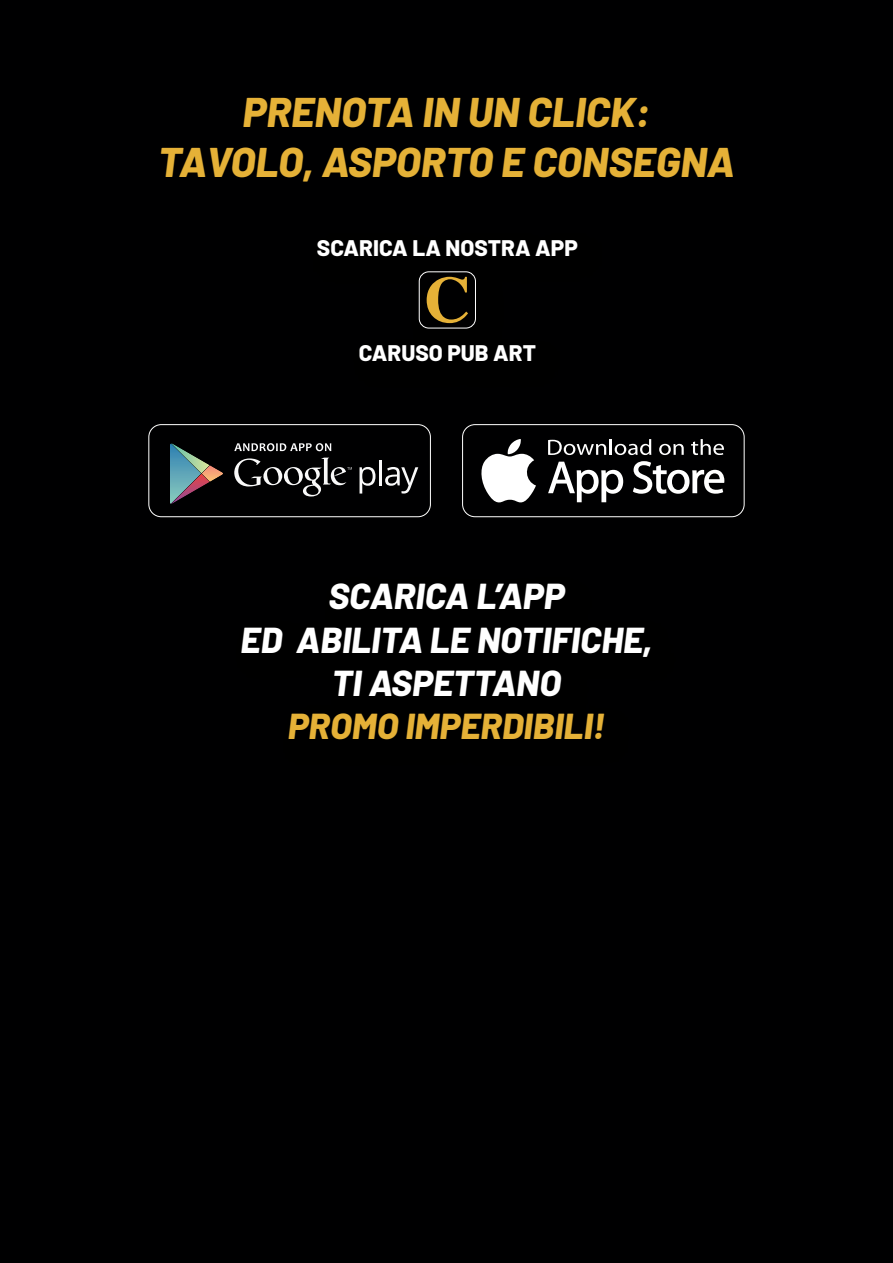
<style>
.page{position:relative;width:893px;height:1263px;background:#000001}
.page>*{position:absolute;margin:0;border:0;box-sizing:border-box;transform-origin:0 0}
.t1{font:italic 800 41.4px/49.8px "Barlow";color:#e5b137;text-align:center}
.t2{font:italic 800 36px/43.2px "Barlow";color:#fff;text-align:center}
.t3{font:italic 800 36px "Barlow";color:#e5b137}
.t4{font:800 22.5px "Barlow";color:#fff}
</style>
<div class="page">
<img style="left:418px;top:271px;width:58px;height:58px">
<div style="left:419px;top:272px;width:56px;height:56px;background:#000001;border-radius:10px"></div>
<div style="left:419px;top:272px;width:56px;height:56px;border:1px solid #fff;border-radius:10px"></div>
<svg style="left:427px;top:277px;width:41px;height:46px"></svg>
<div style="left:149px;top:425px;width:281px;height:92px;border:1px solid #fff;border-radius:12px"></div>
<svg style="left:170px;top:443px;width:53px;height:61px"></svg>
<svg style="left:360px;top:467px;width:15px;height:26px"></svg>
<hr style="left:379px;top:460px;width:3px;height:25px;background:#f9f9f9">
<svg style="left:385px;top:467px;width:33px;height:26px"></svg>
<svg style="left:234px;top:458px;width:118px;height:38px"></svg>
<svg style="left:234px;top:443px;width:97px;height:8px"></svg>
<div style="left:463px;top:425px;width:281px;height:92px;border:1px solid #fff;border-radius:12px"></div>
<svg style="left:481px;top:439px;width:55px;height:63px"></svg>
<svg style="left:548px;top:462px;width:75px;height:40px"></svg>
<svg style="left:633px;top:461px;width:91px;height:33px"></svg>
<svg style="left:548px;top:439px;width:103px;height:16px"></svg>
<svg style="left:659px;top:444px;width:25px;height:11px"></svg>
<svg style="left:691px;top:439px;width:33px;height:16px"></svg>
<p class="t1" style="left:158px;top:91px;width:578px">PRENOTA IN UN CLICK:<br>TAVOLO, ASPORTO E CONSEGNA</p>
<p class="t4" style="left:317px;top:235px;width:262px">SCARICA LA NOSTRA APP</p>
<p class="t4" style="left:359px;top:340px;width:179px">CARUSO PUB ART</p>
<p class="t2" style="left:241px;top:578px;width:413px">SCARICA LíAPP<br>ED ABILITA LE NOTIFICHE,<br>TI ASPETTANO</p>
<p class="t3" style="left:288px;top:712px;width:319px">PROMO IMPERDIBILI!</p>
</div>
